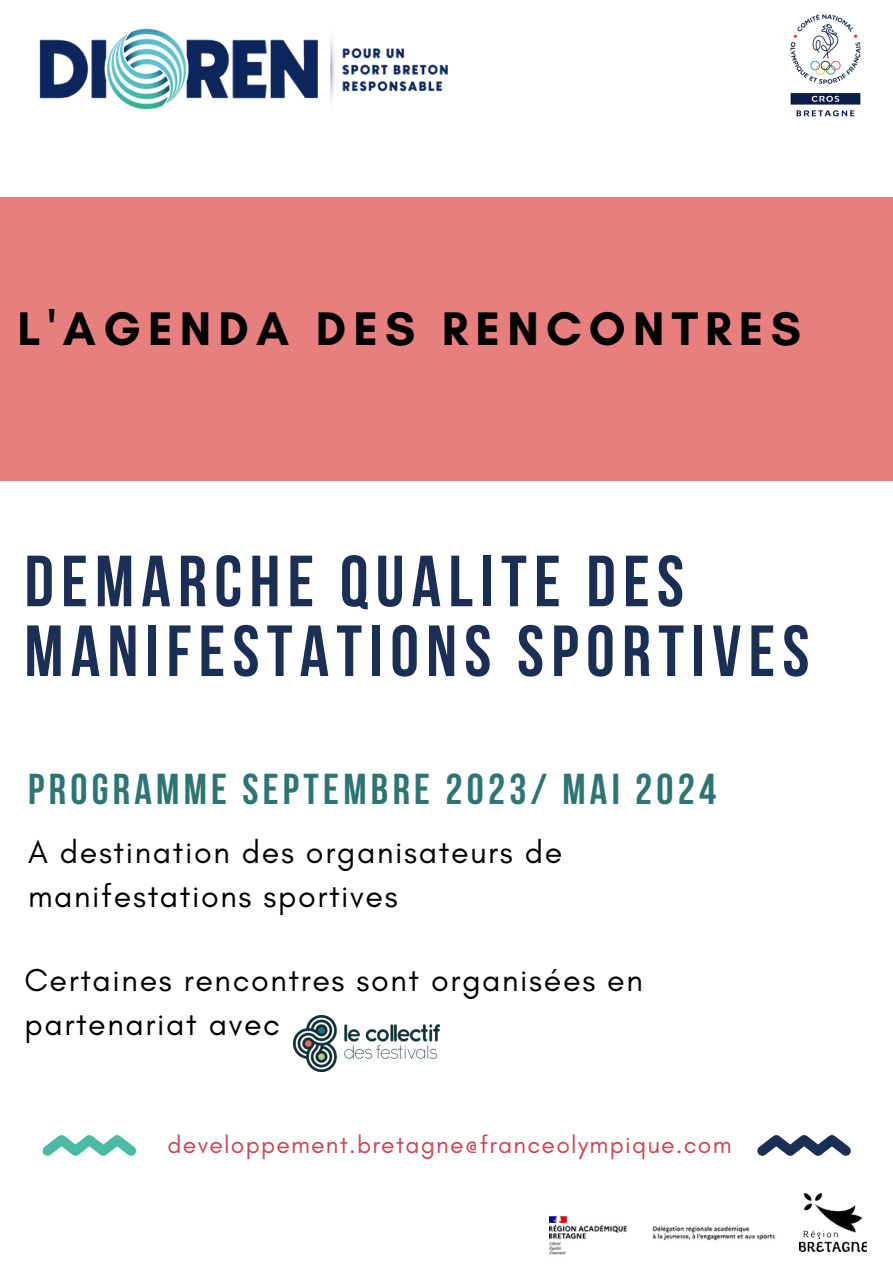
<style>
.page{position:relative;width:893px;height:1264px;background:#fff}
.page>*{position:absolute;margin:0;border:0;box-sizing:border-box;transform-origin:0 0}
.t1{font:700 72.3px/69.8px "Bebas Neue";letter-spacing:.1em;color:#1b2e56}
.t2{font:700 48px "Glacial Indifference";letter-spacing:.15em;color:#000}
.t3{font:700 43.05px "Bebas Neue";letter-spacing:.1em;color:#2d7573}
.t4{font:32.25px/43.8px "Glacial Indifference";letter-spacing:.05em;color:#000}
.t5{font:24.75px "Glacial Indifference";letter-spacing:.05em;color:#cf4354}
</style>
<div class="page">
<svg style="left:43px;top:1135px;width:93px;height:20px"></svg>
<svg style="left:757px;top:1135px;width:93px;height:20px"></svg>
<img style="left:293px;top:1015px;width:147px;height:56px">
<div style="left:0;top:197px;width:892px;height:284px;background:#e77f7e"></div>
<img style="left:790px;top:14px;width:71px;height:103px">
<img style="left:39px;top:28px;width:409px;height:82px">
<img style="left:799px;top:1193px;width:67px;height:58px">
<img style="left:549px;top:1215px;width:227px;height:40px">
<p class="t2" style="left:18px;top:299px;width:784px">L'AGENDA DES RENCONTRES</p>
<p class="t1" style="left:24px;top:553px;width:786px">DEMARCHE QUALITE DES<br>MANIFESTATIONS SPORTIVES</p>
<p class="t3" style="left:28px;top:771px;width:689px">PROGRAMME SEPTEMBRE 2023/ MAI 2024</p>
<p class="t4" style="left:28px;top:830px;width:536px">A destination des organisateurs de manifestations sportives</p>
<p class="t4" style="left:24px;top:958px;width:620px">Certaines rencontres sont organisées en</p>
<p class="t4" style="left:24px;top:1001px;width:257px">partenariat avec</p>
<p class="t5" style="left:168px;top:1129px;width:565px">developpement.bretagne@franceolympique.com</p>
</div>
